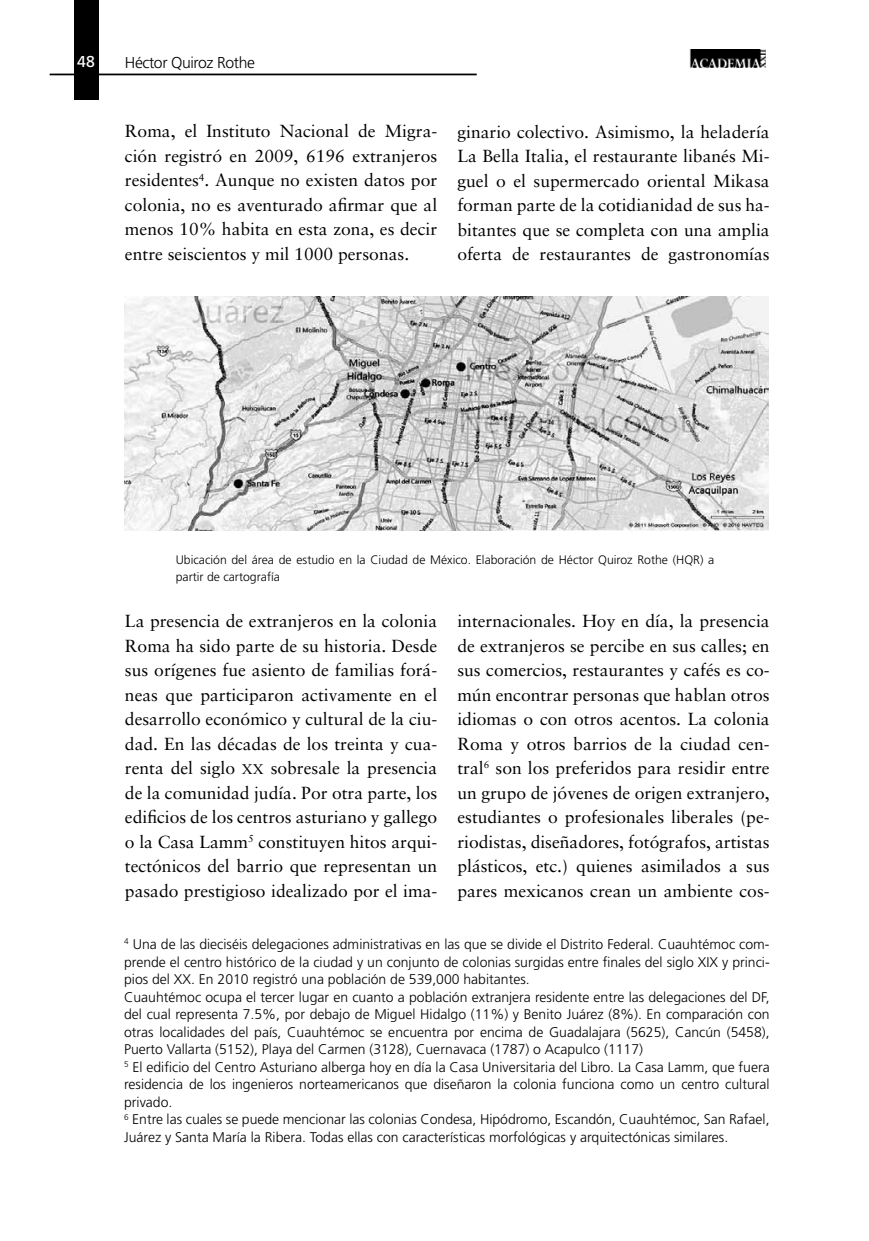
<style>
.page{position:relative;width:869px;height:1241px;background:#fff}
.page>*{position:absolute;margin:0;border:0;box-sizing:border-box;transform-origin:0 0}
.t1{font:17.5px/24.5px "Sabon";color:#000;text-align:justify}
.t2{font:300 15.75px "Frutiger";letter-spacing:-.025em;color:#000}
.t3{font:15.75px "Frutiger";color:#fff}
.t4{font:300 14px/17.5px "Frutiger";color:#000}
.t5{font:300 12.25px/17.5px "Frutiger";color:#000}
.s1{font-size:14px}
</style>
<div class="page">
<hr style="left:50px;top:74px;width:426px;height:1px;background:#000">
<div style="left:74px;top:0;width:25px;height:99px;background:#000"></div>
<img style="left:689px;top:50px;width:77px;height:17px">
<img style="left:124px;top:296px;width:644px;height:235px">
<p class="t3" style="left:77px;top:52px;width:19px">48</p>
<p class="t2" style="left:125px;top:54px;width:132px">Héctor Quiroz Rothe</p>
<p class="t1" style="left:125px;top:119px;width:313px">Roma, el Instituto Nacional de Migra&shy;ción registró en 2009, 6196 extranjeros residentes<sup>4</sup>. Aunque no existen datos por colonia, no es aventurado afirmar que al menos 10% habita en esta zona, es decir entre seiscientos y mil 1000 personas.</p>
<p class="t1" style="left:457px;top:119px;width:313px">ginario colectivo. Asimismo, la heladería La Bella Italia, el restaurante libanés Mi&shy;guel o el supermercado oriental Mikasa forman parte de la cotidianidad de sus ha&shy;bitantes que se completa con una amplia oferta de restaurantes de gastronomías</p>
<p class="t5" style="left:176px;top:550px;width:539px">Ubicación del área de estudio en la Ciudad de México. Elaboración de Héctor Quiroz Rothe (HQR) a partir de cartografía</p>
<p class="t1" style="left:457px;top:608px;width:313px">internacionales. Hoy en día, la presencia de extranjeros se percibe en sus calles; en sus comercios, restaurantes y cafés es co&shy;mún encontrar personas que hablan otros idiomas o con otros acentos. La colonia Roma y otros barrios de la ciudad cen&shy;tral<sup>6</sup> son los preferidos para residir entre un grupo de jóvenes de origen extranjero, estudiantes o profesionales liberales (pe&shy;riodistas, diseñadores, fotógrafos, artistas plásticos, etc.) quienes asimilados a sus pares mexicanos crean un ambiente cos-</p>
<p class="t1" style="left:125px;top:608px;width:313px">La presencia de extranjeros en la colonia Roma ha sido parte de su historia. Desde sus orígenes fue asiento de familias forá&shy;neas que participaron activamente en el desarrollo económico y cultural de la ciu&shy;dad. En las décadas de los treinta y cua&shy;renta del siglo <span class="s1">XX</span> sobresale la presencia de la comunidad judía. Por otra parte, los edificios de los centros asturiano y gallego o la Casa Lamm<sup>5</sup> constituyen hitos arqui&shy;tectónicos del barrio que representan un pasado prestigioso idealizado por el ima-</p>
<p class="t4" style="left:124px;top:935px;width:646px"><sup>4</sup> Una de las dieciséis delegaciones administrativas en las que se divide el Distrito Federal. Cuauhtémoc com&shy;prende el centro histórico de la ciudad y un conjunto de colonias surgidas entre finales del siglo XIX y princi&shy;pios del XX. En 2010 registró una población de 539,000 habitantes.<br>Cuauhtémoc ocupa el tercer lugar en cuanto a población extranjera residente entre las delegaciones del DF, del cual representa 7.5%, por debajo de Miguel Hidalgo (11%) y Benito Juárez (8%). En comparación con otras localidades del país, Cuauhtémoc se encuentra por encima de Guadalajara (5625), Cancún (5458), Puerto Vallarta (5152), Playa del Carmen (3128), Cuernavaca (1787) o Acapulco (1117)<br><sup>5</sup> El edificio del Centro Asturiano alberga hoy en día la Casa Universitaria del Libro. La Casa Lamm, que fuera residencia de los ingenieros norteamericanos que diseñaron la colonia funciona como un centro cultural privado.<br><sup>6</sup> Entre las cuales se puede mencionar las colonias Condesa, Hipódromo, Escandón, Cuauhtémoc, San Rafael, Juárez y Santa María la Ribera. Todas ellas con características morfológicas y arquitectónicas similares.</p>
</div>
